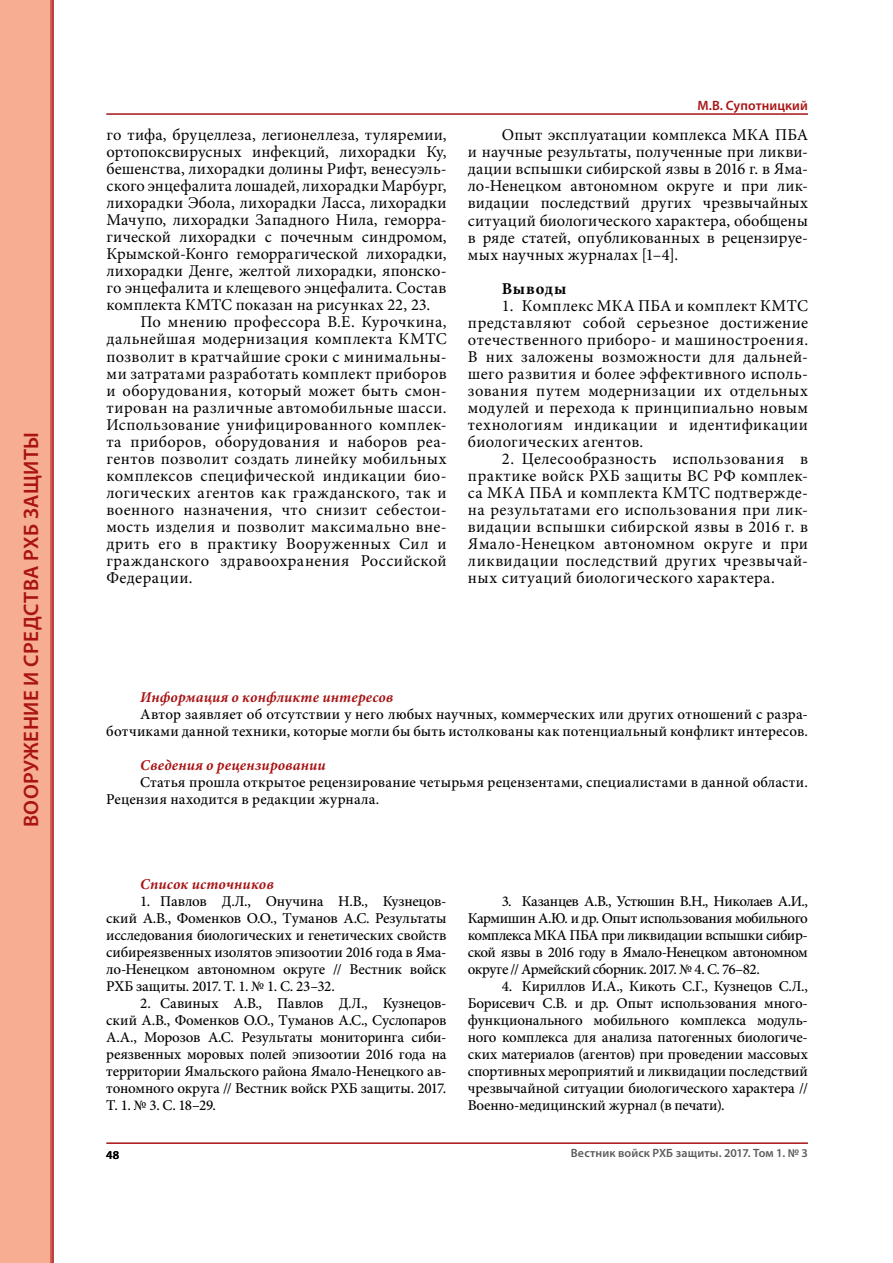
<style>
.page{position:relative;width:893px;height:1263px;background:#fff}
.page>*{position:absolute;margin:0;border:0;box-sizing:border-box;transform-origin:0 0}
.t1{font:600 21px "Myriad Pro";letter-spacing:.02em;color:#a91314}
.t2{font:16.5px/17px "Minion Pro";letter-spacing:.02em;color:#000;text-align:justify}
.t3{font:700 16.5px "Minion Pro";letter-spacing:.05em;color:#000}
.t4{font:500 15px/17px "Minion Pro";color:#000;text-align:justify}
.t5{font:italic 700 15px "Minion Pro";letter-spacing:.01em;color:#a91314}
.t6{font:600 13.5px "Myriad Pro";letter-spacing:.01em;color:#a91314}
.t7{font:600 12px "Myriad Pro";letter-spacing:.01em;color:#5c5c5b}
.t8{font:600 12px "Myriad Pro";color:#000}
</style>
<div class="page">
<hr style="left:106px;top:1142px;width:702px;height:2px;background:#a91314">
<hr style="left:106px;top:113px;width:702px;height:2px;background:#a91314">
<svg style="left:51px;top:0;width:3px;height:1263px;background:#c14943"></svg>
<div style="left:0;top:0;width:51px;height:1263px;background:#f6ad92"></div>
<p class="t1" style="left:18px;top:827px;width:397px;rotate:-90deg">ВООРУЖЕНИЕ И СРЕДСТВА РХБ ЗАЩИТЫ</p>
<p class="t2" style="left:106px;top:127px;width:342px">го тифа, бруцеллеза, легионеллеза, туляремии,</p>
<p class="t2" style="left:106px;top:144px;width:342px">ортопоксвирусных инфекций, лихорадки Ку,</p>
<p class="t2" style="left:106px;top:161px;width:342px">бешенства, лихорадки долины Рифт, венесуэль-</p>
<p class="t2" style="left:106px;top:178px;width:342px">ского энцефалита лошадей, лихорадки Марбург,</p>
<p class="t2" style="left:106px;top:195px;width:342px">лихорадки Эбола, лихорадки Ласса, лихорадки</p>
<p class="t2" style="left:106px;top:212px;width:342px">Мачупо, лихорадки Западного Нила, геморра-</p>
<p class="t2" style="left:106px;top:229px;width:342px">гической лихорадки с почечным синдромом,</p>
<p class="t2" style="left:106px;top:246px;width:342px">Крымской-Конго геморрагической лихорадки,</p>
<p class="t2" style="left:106px;top:263px;width:342px">лихорадки Денге, желтой лихорадки, японско-</p>
<p class="t2" style="left:106px;top:280px;width:342px">го энцефалита и клещевого энцефалита. Состав</p>
<p class="t2" style="left:106px;top:297px;width:325px">комплекта КМТС показан на рисунках 22, 23.</p>
<p class="t2" style="left:141px;top:314px;width:308px">По мнению профессора В.Е. Курочкина,</p>
<p class="t2" style="left:106px;top:331px;width:342px">дальнейшая модернизация комплекта КМТС</p>
<p class="t2" style="left:106px;top:348px;width:342px">позволит в кратчайшие сроки с минимальны-</p>
<p class="t2" style="left:106px;top:365px;width:342px">ми затратами разработать комплект приборов</p>
<p class="t2" style="left:106px;top:382px;width:342px">и оборудования, который может быть смон-</p>
<p class="t2" style="left:106px;top:399px;width:342px">тирован на различные автомобильные шасси.</p>
<p class="t2" style="left:106px;top:416px;width:342px">Использование унифицированного комплек-</p>
<p class="t2" style="left:106px;top:433px;width:342px">та приборов, оборудования и наборов реа-</p>
<p class="t2" style="left:106px;top:450px;width:342px">гентов позволит создать линейку мобильных</p>
<p class="t2" style="left:106px;top:467px;width:342px">комплексов специфической индикации био-</p>
<p class="t2" style="left:106px;top:484px;width:342px">логических агентов как гражданского, так и</p>
<p class="t2" style="left:106px;top:501px;width:342px">военного назначения, что снизит себестои-</p>
<p class="t2" style="left:106px;top:518px;width:342px">мость изделия и позволит максимально вне-</p>
<p class="t2" style="left:106px;top:535px;width:342px">дрить его в практику Вооруженных Сил и</p>
<p class="t2" style="left:106px;top:552px;width:342px">гражданского здравоохранения Российской</p>
<p class="t2" style="left:106px;top:569px;width:88px">Федерации.</p>
<p class="t6" style="left:697px;top:96px;width:112px">М.В. Супотницкий</p>
<p class="t2" style="left:468px;top:127px;width:342px;text-indent:34px">Опыт эксплуатации комплекса МКА ПБА и научные результаты, полученные при ликви&shy;дации вспышки сибирской язвы в 2016 г. в Яма&shy;ло-Ненецком автономном округе и при лик&shy;видации последствий других чрезвычайных ситуаций биологического характера, обобщены в ряде статей, опубликованных в рецензируе&shy;мых научных журналах [1–4].</p>
<p class="t3" style="left:502px;top:277px;width:66px">Выводы</p>
<p class="t2" style="left:468px;top:297px;width:342px;text-indent:34px">1. Комплекс МКА ПБА и комплект КМТС представляют собой серьезное достижение отечественного приборо- и машиностроения.<br>В них заложены возможности для дальней&shy;шего развития и более эффективного исполь&shy;зования путем модернизации их отдельных модулей и перехода к принципиально новым технологиям индикации и идентификации биологических агентов.</p>
<p class="t2" style="left:468px;top:450px;width:342px;text-indent:34px">2. Целесообразность использования в практике войск РХБ защиты ВС РФ комплек&shy;са МКА ПБА и комплекта КМТС подтвержде&shy;на результатами его использования при лик&shy;видации вспышки сибирской язвы в 2016 г. в Ямало-Ненецком автономном округе и при ликвидации последствий других чрезвычай&shy;ных ситуаций биологического характера.</p>
<p class="t5" style="left:140px;top:686px;width:255px">Информация о конфликте интересов</p>
<p class="t4" style="left:106px;top:705px;width:703px;text-align:right">Автор заявляет об отсутствии у него любых научных, коммерческих или других отношений с разра&shy;ботчиками данной техники, которые могли бы быть истолкованы как потенциальный конфликт интересов.</p>
<p class="t5" style="left:140px;top:754px;width:187px">Сведения о рецензировании</p>
<p class="t4" style="left:106px;top:773px;width:703px;text-indent:34px">Статья прошла открытое рецензирование четырьмя рецензентами, специалистами в данной области.<br>Рецензия находится в редакции журнала.</p>
<p class="t5" style="left:140px;top:873px;width:135px">Список источников</p>
<p class="t4" style="left:106px;top:892px;width:342px;text-indent:34px">1. Павлов Д.Л., Онучина Н.В., Кузнецов&shy;ский А.В., Фоменков О.О., Туманов А.С. Результаты исследования биологических и генетических свойств сибиреязвенных изолятов эпизоотии 2016 года в Яма&shy;ло-Ненецком автономном округе // Вестник войск РХБ защиты. 2017. Т. 1. № 1. С. 23–32.</p>
<p class="t4" style="left:106px;top:995px;width:342px;text-indent:34px">2. Савиных А.В., Павлов Д.Л., Кузнецов&shy;ский А.В., Фоменков О.О., Туманов А.С., Суслопаров А.А., Морозов А.С. Результаты мониторинга сиби&shy;реязвенных моровых полей эпизоотии 2016 года на территории Ямальского района Ямало-Ненецкого ав&shy;тономного округа // Вестник войск РХБ защиты. 2017.<br>Т. 1. № 3. С. 18–29.</p>
<p class="t4" style="left:468px;top:892px;width:342px;text-indent:34px">3. Казанцев А.В., Устюшин В.Н., Николаев А.И., Кармишин А.Ю. и др. Опыт использования мобильного комплекса МКА ПБА при ликвидации вспышки сибир&shy;ской язвы в 2016 году в Ямало-Ненецком автономном округе // Армейский сборник. 2017. № 4. С. 76–82.</p>
<p class="t4" style="left:468px;top:978px;width:342px;text-indent:34px">4. Кириллов И.А., Кикоть С.Г., Кузнецов С.Л., Борисевич С.В. и др. Опыт использования много&shy;функционального мобильного комплекса модуль&shy;ного комплекса для анализа патогенных биологиче&shy;ских материалов (агентов) при проведении массовых спортивных мероприятий и ликвидации последствий чрезвычайной ситуации биологического характера // Военно-медицинский журнал (в печати).</p>
<p class="t8" style="left:106px;top:1147px;width:14px">48</p>
<p class="t7" style="left:571px;top:1145px;width:239px">Вестник войск РХБ защиты. 2017. Том 1. № 3</p>
</div>
